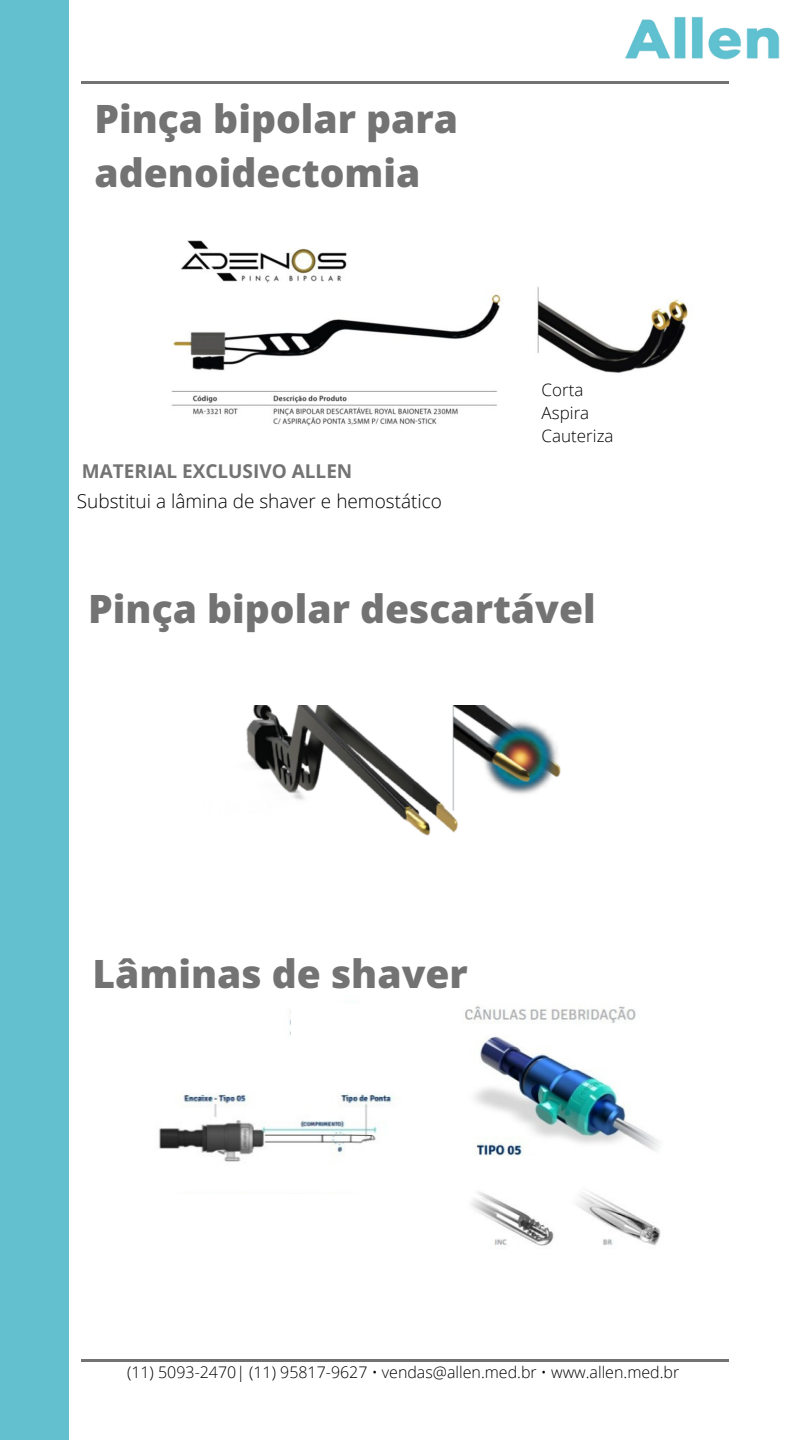
<style>
.page{position:relative;width:810px;height:1440px;background:#fff}
.page>*{position:absolute;margin:0;border:0;box-sizing:border-box;transform-origin:0 0}
.t1{font:800 39px/54px "Open Sans";color:#737373}
.t2{font:300 19px "Open Sans";color:#000}
.t3{font:700 19px "Open Sans";color:#737373}
.t4{font:300 17px/23.2px "Open Sans";color:#000}
.t5{font:300 16px "Open Sans";color:#000}
</style>
<div class="page">
<hr style="left:81px;top:81px;width:648px;height:3px;background:#737373">
<hr style="left:81px;top:1359px;width:648px;height:3px;background:#737373">
<img style="left:171px;top:240px;width:518px;height:186px">
<div style="left:143px;top:425px;width:153px;height:38px;background:#fff"></div>
<img style="left:246px;top:706px;width:315px;height:130px">
<img style="left:159px;top:1002px;width:234px;height:192px">
<div style="left:291px;top:1004px;width:181px;height:64px;background:#fff"></div>
<img style="left:465px;top:1006px;width:196px;height:240px">
<div style="left:504px;top:379px;width:243px;height:86px;background:#fff"></div>
<div style="left:0;top:0;width:68px;height:1440px;background:#63c0ce"></div>
<img style="left:625px;top:16px;width:155px;height:44px">
<div style="left:463px;top:1156px;width:79px;height:23px;background:#fff"></div>
<p class="t1" style="left:94px;top:90px;width:365px">Pinça bipolar para adenoidectomia</p>
<h3 class="t3" style="left:82px;top:458px;width:272px">MATERIAL EXCLUSIVO ALLEN</h3>
<h2 class="t2" style="left:77px;top:487px;width:367px">Substitui a lâmina de shaver e hemostático</h2>
<p class="t4" style="left:542px;top:378px;width:73px">Corta<br>Aspira<br>Cauteriza</p>
<p class="t1" style="left:88px;top:581px;width:509px">Pinça bipolar descartável</p>
<h1 class="t1" style="left:93px;top:946px;width:377px">Lâminas de shaver</h1>
<p class="t5" style="left:127px;top:1361px;width:554px">(11) 5093-2470| (11) 95817-9627 • vendas@allen.med.br • www.allen.med.br</p>
</div>
